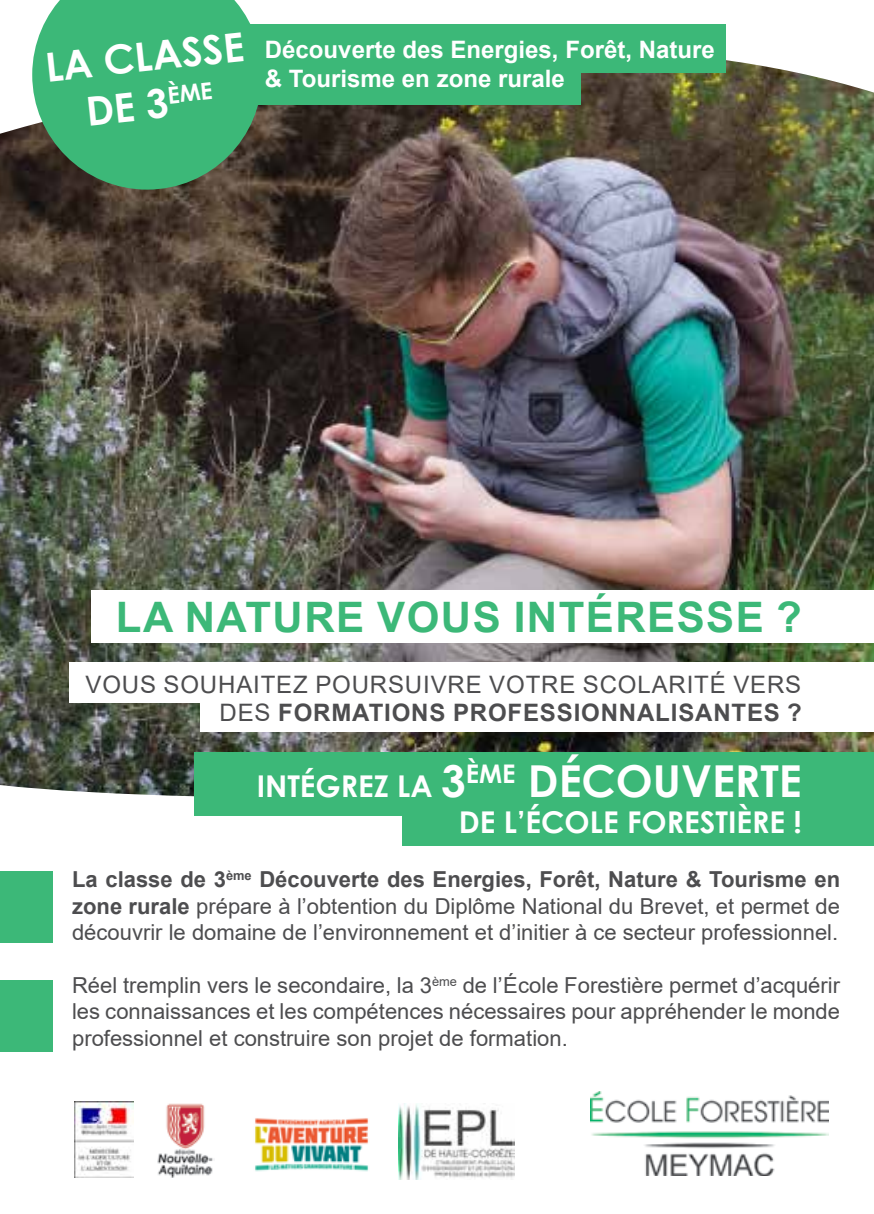
<style>
.page{position:relative;width:874px;height:1214px;background:#fff}
.page>*{position:absolute;margin:0;border:0;box-sizing:border-box;transform-origin:0 0}
.t1{font:700 44px "Century Gothic";color:#fff}
.t2{font:700 42px "Arial";letter-spacing:.035em;color:#3cb878}
.t3{font:700 40px/48px "Century Gothic";color:#fff;text-align:center}
.t4{font:700 30px "Century Gothic";color:#fff}
.t5{font:24px/28.8px "Arial";letter-spacing:.035em;color:#4d4d4f}
.t6{font:700 24px/28.8px "Arial";color:#fff}
.t7{font:700 24px "Arial";color:#4d4d4f}
.t8{font:22px/26.4px "Arial";color:#4d4d4f;text-align:justify}
.s1{font-weight:700}
.s2{font-size:30px}
</style>
<div class="page">
<img style="left:0;top:60px;width:873px;height:738px">
<svg style="left:32px;top:0;width:230px;height:190px;background:#44a872"></svg>
<div style="left:201px;top:696px;width:672px;height:35px;background:#fff"></div>
<div style="left:0;top:871px;width:53px;height:71px;background:#3cb878"></div>
<div style="left:0;top:980px;width:53px;height:71px;background:#3cb878"></div>
<div style="left:91px;top:590px;width:782px;height:53px;background:#fff"></div>
<div style="left:69px;top:662px;width:804px;height:41px;background:#fff"></div>
<div style="left:195px;top:752px;width:678px;height:63px;background:#3cb878"></div>
<div style="left:231px;top:24px;width:495px;height:49px;background:#3cb878"></div>
<div style="left:187px;top:56px;width:393px;height:49px;background:#3cb878"></div>
<img style="left:590px;top:1091px;width:238px;height:83px">
<img style="left:398px;top:1103px;width:115px;height:76px">
<img style="left:74px;top:1101px;width:60px;height:76px">
<div style="left:403px;top:785px;width:470px;height:60px;background:#3cb878"></div>
<img style="left:157px;top:1103px;width:56px;height:74px">
<img style="left:255px;top:1118px;width:114px;height:54px">
<h3 class="t3" style="left:43px;top:41px;width:201px;rotate:-6deg">LA C LASSE<br>D E 3<sup>ÈME</sup></h3>
<p class="t6" style="left:265px;top:36px;width:451px">Découverte des Energies, Forêt, Nature &amp; Tourisme en zone rurale</p>
<h2 class="t2" style="left:116px;top:587px;width:687px">La nature vous intéresse ?</h2>
<p class="t5" style="left:219px;top:669px;width:583px;text-indent:-134px">vous souhaitez poursuivre votre scolarité vers d es <span class="s1">formations professionnalisante</span></p>
<p class="t7" style="left:763px;top:696px;width:39px">s ?</p>
<h1 class="t1" style="left:256px;top:747px;width:477px"><span class="s2">INTÉGREZ LA</span> 3<sup>ÈME</sup> DÉCOUVERTE</h1>
<h3 class="t4" style="left:458px;top:799px;width:344px">DE L’ÉCOLE FORESTIÈRE !</h3>
<p class="t8" style="left:72px;top:866px;width:769px"><span class="s1">La classe de 3</span><sup>ème</sup> <span class="s1">Découverte des Energies, Forêt, Nature &amp; Tourisme en zone rurale</span> prépare à l’obtention du Diplôme National du Brevet, et permet de découvrir le domaine de l’environnement et d’initier à ce secteur professionnel.</p>
<p class="t8" style="left:72px;top:971px;width:769px">Réel tremplin vers le secondaire, la 3<sup>ème</sup> de l’école Forestière permet d’acquérir les connaissances et les compétences nécessaires pour appréhender le monde professionnel et construire son projet de formation.</p>
</div>
